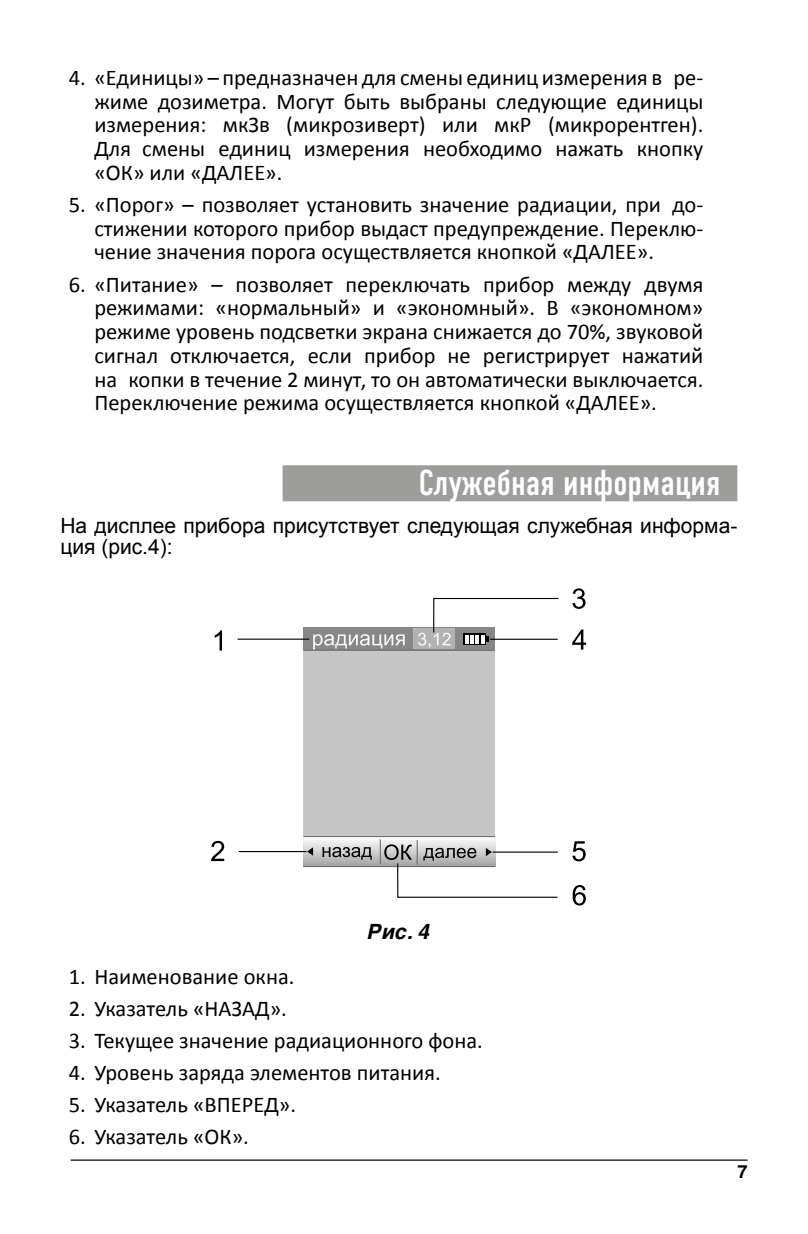
<style>
.page{position:relative;width:808px;height:1234px;background:#fff}
.page>*{position:absolute;margin:0;border:0;box-sizing:border-box;transform-origin:0 0}
.t1{font:36px "DIN Condensed C";color:#fff}
.t2{font:22.5px/23.7px "Calibri";color:#000;text-align:justify}
.t3{font:21px/21px "Arial";color:#000}
.t4{font:italic 700 21px "Helios";color:#000}
.t5{font:700 18px "Helios C";color:#000}
</style>
<div class="page">
<hr style="left:71px;top:1159px;width:676px;height:1px;background:#000">
<div style="left:283px;top:465px;width:454px;height:36px;background:#9d9d9c"></div>
<svg style="left:303px;top:852px;width:77px;height:13px"></svg>
<hr style="left:303px;top:865px;width:192px;height:1px;background:#706f6f">
<svg style="left:322px;top:852px;width:50px;height:7px"></svg>
<svg style="left:307px;top:852px;width:6px;height:3px"></svg>
<svg style="left:237px;top:597px;width:322px;height:255px"></svg>
<svg style="left:215px;top:630px;width:7px;height:20px"></svg>
<svg style="left:211px;top:840px;width:13px;height:20px"></svg>
<svg style="left:380px;top:839px;width:179px;height:59px"></svg>
<svg style="left:572px;top:588px;width:13px;height:20px"></svg>
<svg style="left:572px;top:841px;width:14px;height:20px"></svg>
<svg style="left:573px;top:885px;width:13px;height:20px"></svg>
<hr style="left:490px;top:638px;width:68px;height:1px;background:#000">
<svg style="left:572px;top:629px;width:14px;height:20px"></svg>
<p class="t2" style="left:94px;top:66px;width:610px;text-indent:-26px">4. «Единицы» – предназначен для сменыединиц измерения в ре&shy;жиме дозиметра. Могут быть выбраны следующие единицы измерения: мкЗв (микрозиверт) или мкР (микрорентген).<br>Для смены единиц измерения необходимо нажать кнопку «ОК» или «ДАЛЕЕ».</p>
<p class="t2" style="left:94px;top:193px;width:609px;text-indent:-26px">5. «Порог» – позволяет установить значение радиации, при до&shy;стижении которого прибор выдаст предупреждение. Переклю&shy;чение значения порога осуществляется кнопкой «ДАЛЕЕ».</p>
<p class="t2" style="left:94px;top:272px;width:610px;text-indent:-25px">6. «Питание» – позволяет переключать прибор между двумя режимами: «нормальный» и «экономный». В «экономном» режиме уровень подсветки экрана снижается до 70%, звуковой сигнал отключается, если прибор не регистрирует нажатий на копки в течение 2 минут, то он автоматически выключается.<br>Переключение режима осуществляется кнопкой «ДАЛЕЕ».</p>
<h1 class="t1" style="left:419px;top:464px;width:303px">Служебная информация</h1>
<p class="t3" style="left:60px;top:515px;width:678px">На дисплее прибора присутствует следующая служебная информа&shy;ция (рис.4):</p>
<p class="t4" style="left:368px;top:919px;width:64px">Рис. 4</p>
<p class="t2" style="left:69px;top:964px;width:227px">1. Наименование окна.</p>
<p class="t2" style="left:69px;top:996px;width:219px">2. Указатель «НАЗАД».</p>
<p class="t2" style="left:69px;top:1028px;width:416px">3. Текущее значение радиационного фона.</p>
<p class="t2" style="left:69px;top:1060px;width:373px">4. Уровень заряда элементов питания.</p>
<p class="t2" style="left:69px;top:1092px;width:229px">5. Указатель «ВПЕРЕД».</p>
<p class="t2" style="left:69px;top:1124px;width:182px">6. Указатель «ОК».</p>
<p class="t5" style="left:737px;top:1160px;width:12px">7</p>
</div>
